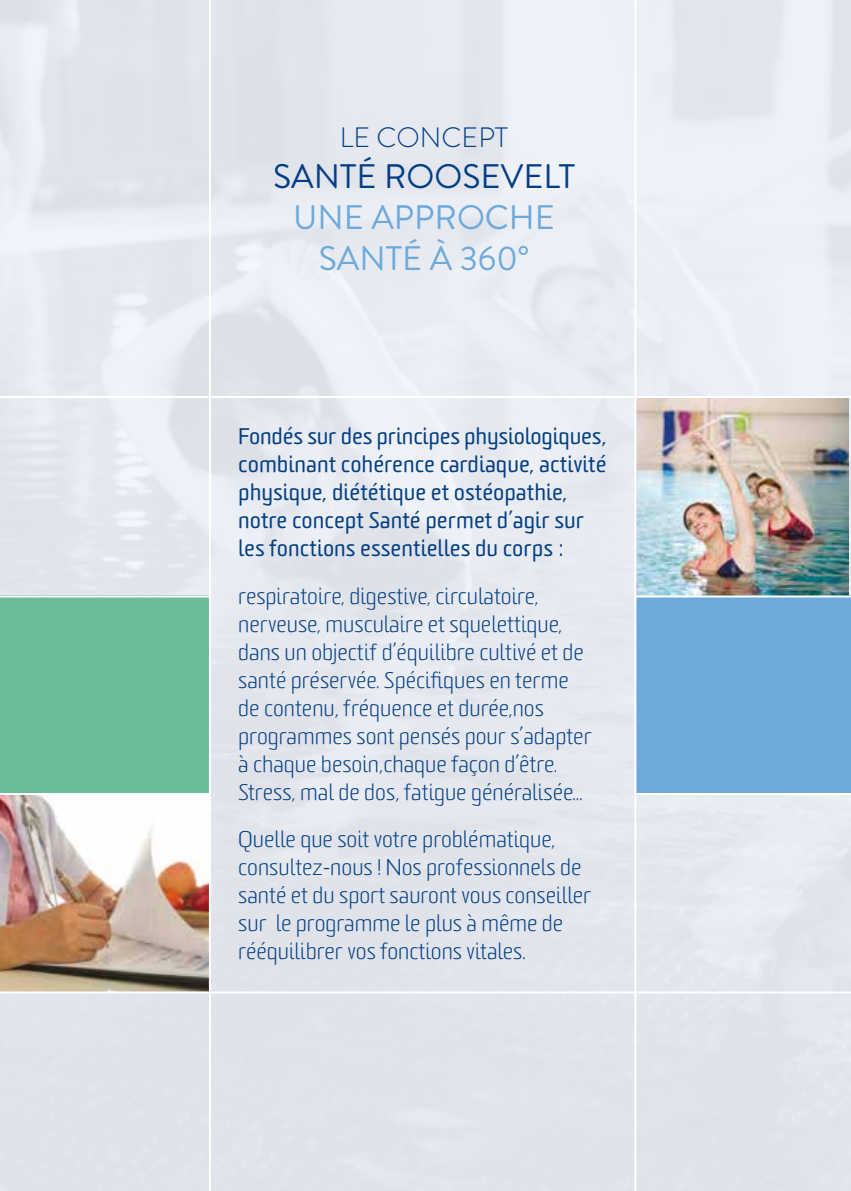
<style>
.page{position:relative;width:851px;height:1191px;background:#fff}
.page>*{position:absolute;margin:0;border:0;box-sizing:border-box;transform-origin:0 0}
.t1{font:34px/40.8px "Brandon Grotesque";color:#6ea9dc;text-align:center}
.t2{font:34px "Brandon Grotesque";color:#023f86}
.t3{font:300 28px "Brandon Grotesque";color:#023f86}
.t4{font:300 22px/28px "Sommet Rounded";color:#023f86}
.t5{font:22px/28px "Sommet Rounded";color:#023f86}
</style>
<div class="page">
<img style="left:0;top:0;width:850px;height:1191px">
<div style="left:0;top:595px;width:210px;height:199px;background:#69bd99"></div>
<div style="left:635px;top:595px;width:215px;height:199px;background:#6ea9dc"></div>
<img style="left:636px;top:398px;width:212px;height:197px">
<img style="left:0;top:795px;width:209px;height:196px">
<hr style="left:209px;top:0;width:2px;height:1191px;background:#fff">
<hr style="left:634px;top:0;width:2px;height:1191px;background:#fff">
<hr style="left:0;top:396px;width:850px;height:2px;background:#fff">
<hr style="left:634px;top:793px;width:216px;height:2px;background:#fff">
<hr style="left:0;top:793px;width:210px;height:2px;background:#fff">
<hr style="left:0;top:991px;width:850px;height:2px;background:#fff">
<hr style="left:635px;top:595px;width:215px;height:2px;background:#fff">
<hr style="left:0;top:595px;width:211px;height:2px;background:#fff">
<p class="t3" style="left:340px;top:118px;width:170px">LE CONCEPT</p>
<h1 class="t2" style="left:273px;top:153px;width:303px">SANTÉ ROOSEVELT</h1>
<h1 class="t1" style="left:293px;top:197px;width:263px">UNE APPROCHE<br>SANTÉ À 360°</h1>
<p class="t5" style="left:238px;top:423px;width:370px">Fondés sur des principes physiologiques, combinant cohérence cardiaque, activité physique, diététique et ostéopathie, notre concept Santé permet d’agir sur les fonctions essentielles du corps :</p>
<p class="t4" style="left:238px;top:582px;width:355px">respiratoire, digestive, circulatoire, nerveuse, musculaire et squelettique, dans un objectif d’équilibre cultivé et de santé préservée. Spécifiques en terme de contenu, fréquence et durée,nos programmes sont pensés pour s’adapter à chaque besoin,chaque façon d’être.<br>Stress, mal de dos, fatigue généralisée…</p>
<p class="t4" style="left:238px;top:825px;width:354px">Quelle que soit votre problématique, consultez-nous ! Nos professionnels de santé et du sport sauront vous conseiller sur le programme le plus à même de rééquilibrer vos fonctions vitales.</p>
</div>
